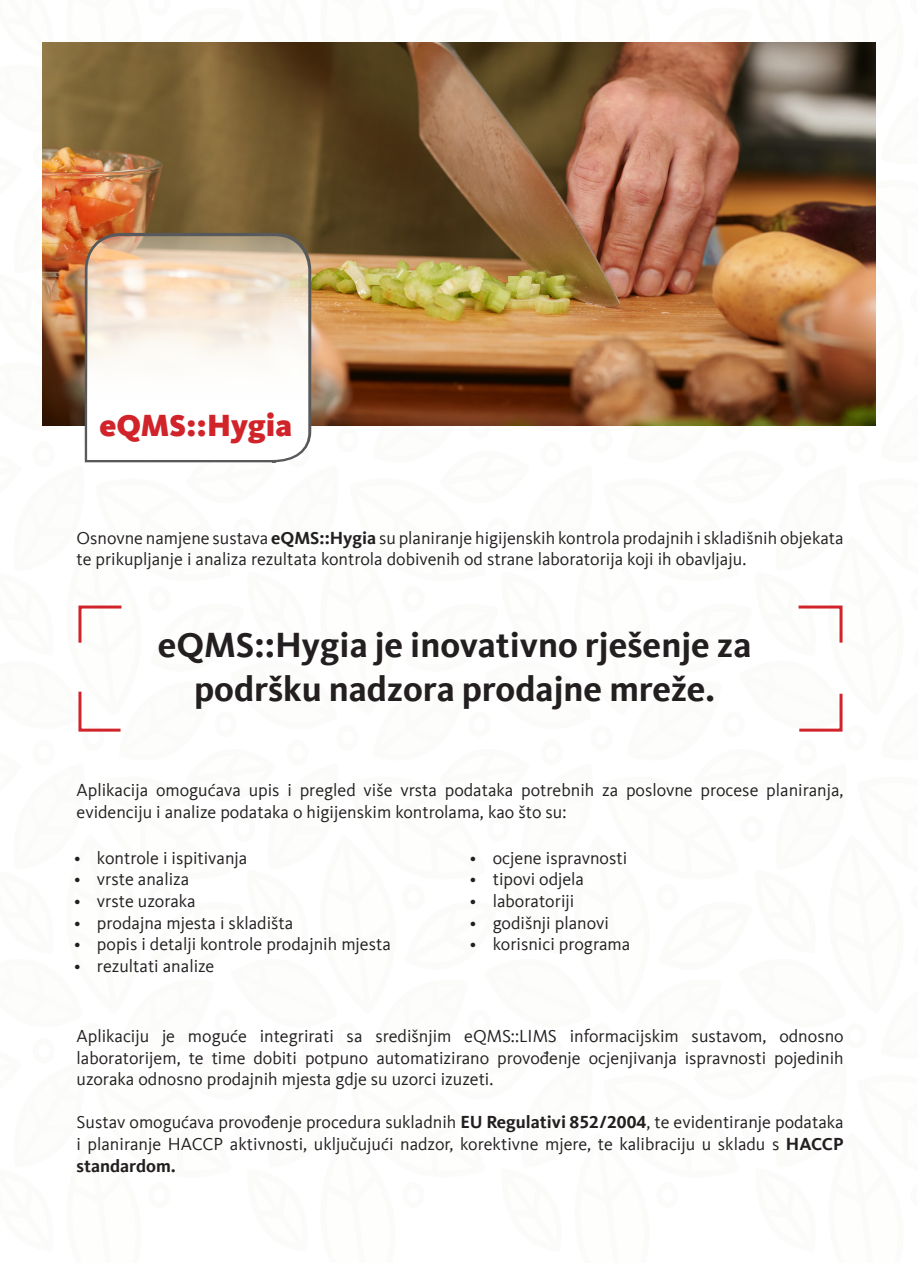
<style>
.page{position:relative;width:918px;height:1263px;background:#fff}
.page>*{position:absolute;margin:0;border:0;box-sizing:border-box;transform-origin:0 0}
.t1{font:700 36px "Kievit Offc Pro";color:#231f20}
.t2{font:900 31.5px "Kievit Offc Pro";color:#d1232a}
.t3{font:18px/21.6px "Kievit Offc Pro";color:#231f20}
.s1{font-weight:700}
</style>
<div class="page">
<img style="left:42px;top:42px;width:834px;height:690px">
<p class="t2" style="left:99px;top:406px;width:194px">eQMS::Hygia</p>
<p class="t3" style="left:77px;top:527px;width:769px">Osnovne namjene sustava <span class="s1">eQMS::Hygia</span> su planiranje higijenskih kontrola prodajnih i skladišnih objekata te prikupljanje i analiza rezultata kontrola dobivenih od strane laboratorija koji ih obavljaju.</p>
<p class="t1" style="left:158px;top:624px;width:595px">eQMS::Hygia je inovativno rješenje za</p>
<p class="t1" style="left:194px;top:667px;width:523px">podršku nadzora prodajne mreže.</p>
<p class="t3" style="left:77px;top:779px;width:769px">Aplikacija omogućava upis i pregled više vrsta podataka potrebnih za poslovne procese planiranja, evidenciju i analize podataka o higijenskim kontrolama, kao što su:</p>
<p class="t3" style="left:74px;top:847px;width:175px">• kontrole i ispitivanja</p>
<p class="t3" style="left:74px;top:868px;width:117px">• vrste analiza</p>
<p class="t3" style="left:74px;top:890px;width:123px">• vrste uzoraka</p>
<p class="t3" style="left:74px;top:912px;width:221px">• prodajna mjesta i skladišta</p>
<p class="t3" style="left:74px;top:933px;width:318px">• popis i detalji kontrole prodajnih mjesta</p>
<p class="t3" style="left:74px;top:955px;width:142px">• rezultati analize</p>
<p class="t3" style="left:470px;top:847px;width:159px">• ocjene ispravnosti</p>
<p class="t3" style="left:470px;top:868px;width:116px">• tipovi odjela</p>
<p class="t3" style="left:470px;top:890px;width:106px">• laboratoriji</p>
<p class="t3" style="left:470px;top:912px;width:141px">• godišnji planovi</p>
<p class="t3" style="left:470px;top:933px;width:162px">• korisnici programa</p>
<p class="t3" style="left:77px;top:1025px;width:769px;text-align:justify">Aplikaciju je moguće integrirati sa središnjim eQMS::LIMS informacijskim sustavom, odnosno laboratorijem, te time dobiti potpuno automatizirano provođenje ocjenjivanja ispravnosti pojedinih uzoraka odnosno prodajnih mjesta gdje su uzorci izuzeti.</p>
<p class="t3" style="left:77px;top:1111px;width:769px;text-align:justify">Sustav omogućava provođenje procedura sukladnih <span class="s1">EU Regulativi 852/2004</span>, te evidentiranje podataka i planiranje HACCP aktivnosti, uključujući nadzor, korektivne mjere, te kalibraciju u skladu s <span class="s1">HACCP standardom.</span></p>
</div>
